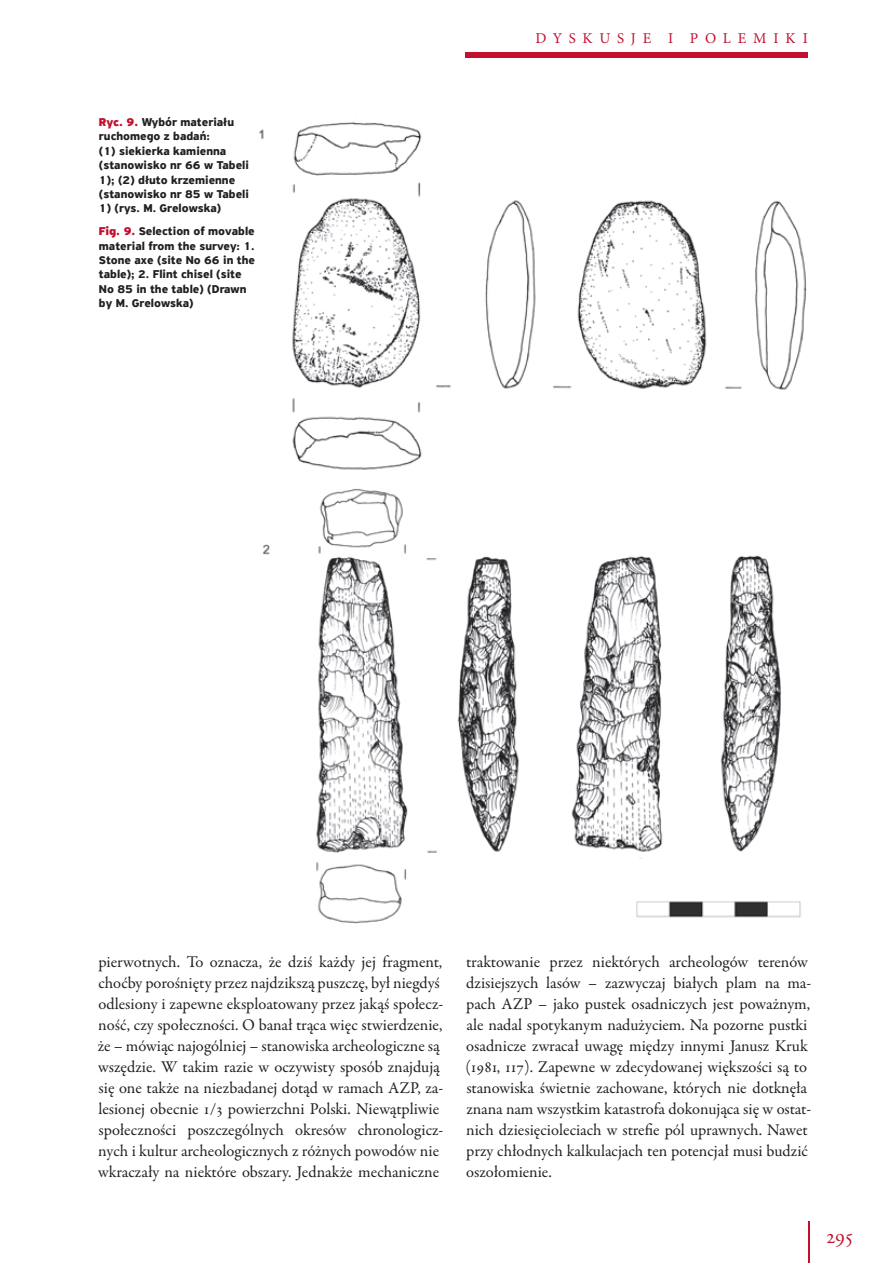
<style>
.page{position:relative;width:893px;height:1263px;background:#fff}
.page>*{position:absolute;margin:0;border:0;box-sizing:border-box;transform-origin:0 0}
.t1{font:21px "Adobe Garamond Pro";color:#c3102f}
.t2{font:16.5px/21px "Garamond Premr Pro";color:#231f20}
.t3{font:15px "Minion Pro";letter-spacing:.455em;color:#c3102f}
.t4{font:700 12px/14.4px "PF Highway Sans Pro";color:#231f20}
.s1{font-weight:900;color:#c3102f}
</style>
<div class="page">
<hr style="left:808px;top:1221px;width:1px;height:42px;background:#c3102f">
<div style="left:466px;top:52px;width:342px;height:5px;background:#c3102f"></div>
<img style="left:259px;top:122px;width:548px;height:802px">
<p class="t4" style="left:99px;top:115px;width:152px"><span class="s1">Ryc. 9.</span> Wybór materiału ruchomego z badań:<br>(1) siekierka kamienna (stanowisko nr 66 w Tabeli<br>1); (2) dłuto krzemienne (stanowisko nr 85 w Tabeli</p>
<p class="t4" style="left:99px;top:197px;width:157px;line-height:23px">1) (rys. M. Grelowska)<br><span class="s1">Fig. 9.</span> Selection of movable</p>
<p class="t4" style="left:99px;top:239px;width:158px">material from the survey: 1.<br>Stone axe (site No 66 in the table); 2. Flint chisel (site<br>No 85 in the table) (Drawn by M. Grelowska)</p>
<p class="t3" style="left:536px;top:28px;width:274px">DYSKUSJE I POLEMIKI</p>
<p class="t2" style="left:98px;top:952px;width:347px">pierwotnych. To oznacza, że dziś każdy jej fragment, choćby porośnięty przez najdzikszą puszczę, był niegdyś odlesiony i zapewne eksploatowany przez jakąś społecz&shy;ność, czy społeczności. O banał trąca więc stwierdzenie, że – mówiąc najogólniej – stanowiska archeologiczne są wszędzie. W takim razie w oczywisty sposób znajdują się one także na niezbadanej dotąd w ramach AZP, za&shy;lesionej obecnie 1/3 powierzchni Polski. Niewątpliwie społeczności poszczególnych okresów chronologicz&shy;nych i kultur archeologicznych z różnych powodów nie wkraczały na niektóre obszary. Jednakże mechaniczne</p>
<p class="t2" style="left:465px;top:952px;width:347px">traktowanie przez niektórych archeologów terenów dzisiejszych lasów – zazwyczaj białych plam na ma&shy;pach AZP – jako pustek osadniczych jest poważnym, ale nadal spotykanym nadużyciem. Na pozorne pustki osadnicze zwracał uwagę między innymi Janusz Kruk (1981, 117). Zapewne w zdecydowanej większości są to stanowiska świetnie zachowane, których nie dotknęła znana nam wszystkim katastrofa dokonująca się w ostat&shy;nich dziesięcioleciach w strefie pól uprawnych. Nawet przy chłodnych kalkulacjach ten potencjał musi budzić oszołomienie.</p>
<p class="t1" style="left:826px;top:1224px;width:28px">295</p>
</div>
